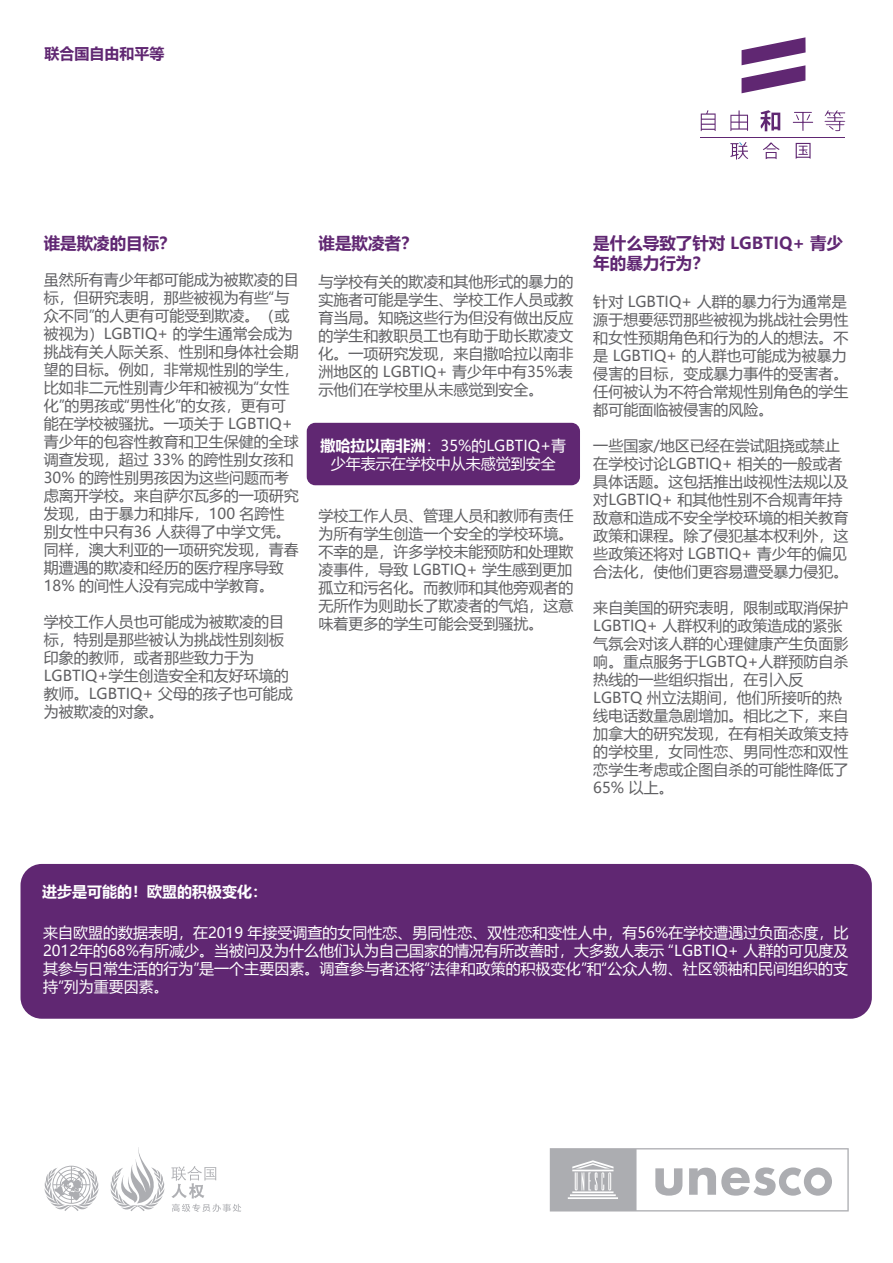
<style>
.page{position:relative;width:893px;height:1263px;background:#fff}
.page>*{position:absolute;margin:0;border:0;box-sizing:border-box;transform-origin:0 0}
.t1{font:700 16.5px/19.8px "Microsoft Ya Hei UI";color:#602772}
.t2{font:15px/18px "Microsoft Ya Hei UI";color:#5f5f62}
.t3{font:15px/18px "Microsoft Ya Hei UI";letter-spacing:.005em;color:#fff;text-align:center}
.t4{font:700 15px "Microsoft Ya Hei UI";color:#fff}
.t5{font:700 15px "Microsoft Ya Hei";color:#602772}
.s1{font-weight:700}
</style>
<div class="page">
<div style="left:307px;top:423px;width:273px;height:62px;background:#602772;border-radius:9px"></div>
<div style="left:21px;top:864px;width:851px;height:155px;background:#602772;border-radius:21px"></div>
<svg style="left:741px;top:37px;width:65px;height:56px"></svg>
<svg style="left:760px;top:110px;width:20px;height:21px"></svg>
<svg style="left:730px;top:110px;width:18px;height:21px"></svg>
<svg style="left:701px;top:110px;width:15px;height:22px"></svg>
<svg style="left:763px;top:142px;width:16px;height:17px"></svg>
<svg style="left:793px;top:112px;width:20px;height:19px"></svg>
<svg style="left:824px;top:110px;width:21px;height:21px"></svg>
<svg style="left:730px;top:142px;width:18px;height:18px"></svg>
<svg style="left:796px;top:143px;width:15px;height:16px"></svg>
<hr style="left:701px;top:138px;width:144px;height:1px;background:#602772">
<svg style="left:550px;top:1148px;width:299px;height:63px"></svg>
<svg style="left:45px;top:1166px;width:53px;height:45px"></svg>
<svg style="left:110px;top:1147px;width:55px;height:64px"></svg>
<svg style="left:171px;top:1166px;width:45px;height:32px"></svg>
<svg style="left:172px;top:1204px;width:69px;height:8px"></svg>
<p class="t5" style="left:45px;top:43px;width:122px">联合国自由和平等</p>
<p class="t1" style="left:44px;top:233px;width:134px">谁是欺凌的目标？</p>
<p class="t2" style="left:44px;top:270px;width:256px">虽然所有青少年都可能成为被欺凌的目标，但研究表明，那些被视为有些“与众不同”的人更有可能受到欺凌。（或被视为）LGBTIQ+ 的学生通常会成为挑战有关人际关系、性别和身体社会期望的目标。例如，非常规性别的学生，比如非二元性别青少年和被视为“女性化”的男孩或“男性化”的女孩，更有可能在学校被骚扰。一项关于 LGBTIQ+青少年的包容性教育和卫生保健的全球调查发现，超过 33% 的跨性别女孩和<br>30% 的跨性别男孩因为这些问题而考虑离开学校。来自萨尔瓦多的一项研究发现，由于暴力和排斥，100 名跨性别女性中只有36 人获得了中学文凭。同样，澳大利亚的一项研究发现，青春期遭遇的欺凌和经历的医疗程序导致<br>18% 的间性人没有完成中学教育。</p>
<p class="t2" style="left:44px;top:612px;width:251px">学校工作人员也可能成为被欺凌的目标，特别是那些被认为挑战性别刻板印象的教师，或者那些致力于为<br>LGBTIQ+学生创造安全和友好环境的教师。LGBTIQ+ 父母的孩子也可能成为被欺凌的对象。</p>
<p class="t1" style="left:319px;top:233px;width:101px">谁是欺凌者？</p>
<p class="t2" style="left:319px;top:272px;width:257px;text-align:justify">与学校有关的欺凌和其他形式的暴力的实施者可能是学生、学校工作人员或教育当局。知晓这些行为但没有做出反应的学生和教职员工也有助于助长欺凌文化。一项研究发现，来自撒哈拉以南非洲地区的 LGBTIQ+ 青少年中有35%表示他们在学校里从未感觉到安全。</p>
<p class="t3" style="left:321px;top:436px;width:247px"><span class="s1">撒哈拉以南非洲</span>：35%的LGBTIQ+青少年表示在学校中从未感觉到安全</p>
<p class="t2" style="left:319px;top:506px;width:257px;text-align:justify">学校工作人员、管理人员和教师有责任为所有学生创造一个安全的学校环境。不幸的是，许多学校未能预防和处理欺凌事件，导致 LGBTIQ+ 学生感到更加孤立和污名化。而教师和其他旁观者的无所作为则助长了欺凌者的气焰，这意味着更多的学生可能会受到骚扰。</p>
<p class="t1" style="left:593px;top:233px;width:251px">是什么导致了针对 LGBTIQ+ 青少年的暴力行为？</p>
<p class="t2" style="left:593px;top:292px;width:256px;text-align:justify">针对 LGBTIQ+ 人群的暴力行为通常是源于想要惩罚那些被视为挑战社会男性和女性预期角色和行为的人的想法。不是 LGBTIQ+ 的人群也可能成为被暴力侵害的目标，变成暴力事件的受害者。任何被认为不符合常规性别角色的学生都可能面临被侵害的风险。</p>
<p class="t2" style="left:593px;top:436px;width:256px">一些国家/地区已经在尝试阻挠或禁止在学校讨论LGBTIQ+ 相关的一般或者具体话题。这包括推出歧视性法规以及对LGBTIQ+ 和其他性别不合规青年持敌意和造成不安全学校环境的相关教育政策和课程。除了侵犯基本权利外，这些政策还将对 LGBTIQ+ 青少年的偏见合法化，使他们更容易遭受暴力侵犯。</p>
<p class="t2" style="left:593px;top:598px;width:257px">来自美国的研究表明，限制或取消保护<br>LGBTIQ+ 人群权利的政策造成的紧张气氛会对该人群的心理健康产生负面影响。重点服务于LGBTQ+人群预防自杀热线的一些组织指出，在引入反<br>LGBTQ 州立法期间，他们所接听的热线电话数量急剧增加。相比之下，来自加拿大的研究发现，在有相关政策支持的学校里，女同性恋、男同性恋和双性恋学生考虑或企图自杀的可能性降低了<br>65% 以上。</p>
<p class="t4" style="left:42px;top:881px;width:227px">进步是可能的！欧盟的积极变化：</p>
<p class="t3" style="left:43px;top:923px;width:807px;text-align:justify">来自欧盟的数据表明，在2019 年接受调查的女同性恋、男同性恋、双性恋和变性人中，有56%在学校遭遇过负面态度，比2012年的68%有所减少。当被问及为什么他们认为自己国家的情况有所改善时，大多数人表示 “LGBTIQ+ 人群的可见度及其参与日常生活的行为”是一个主要因素。调查参与者还将“法律和政策的积极变化”和“公众人物、社区领袖和民间组织的支持”列为重要因素。</p>
</div>
